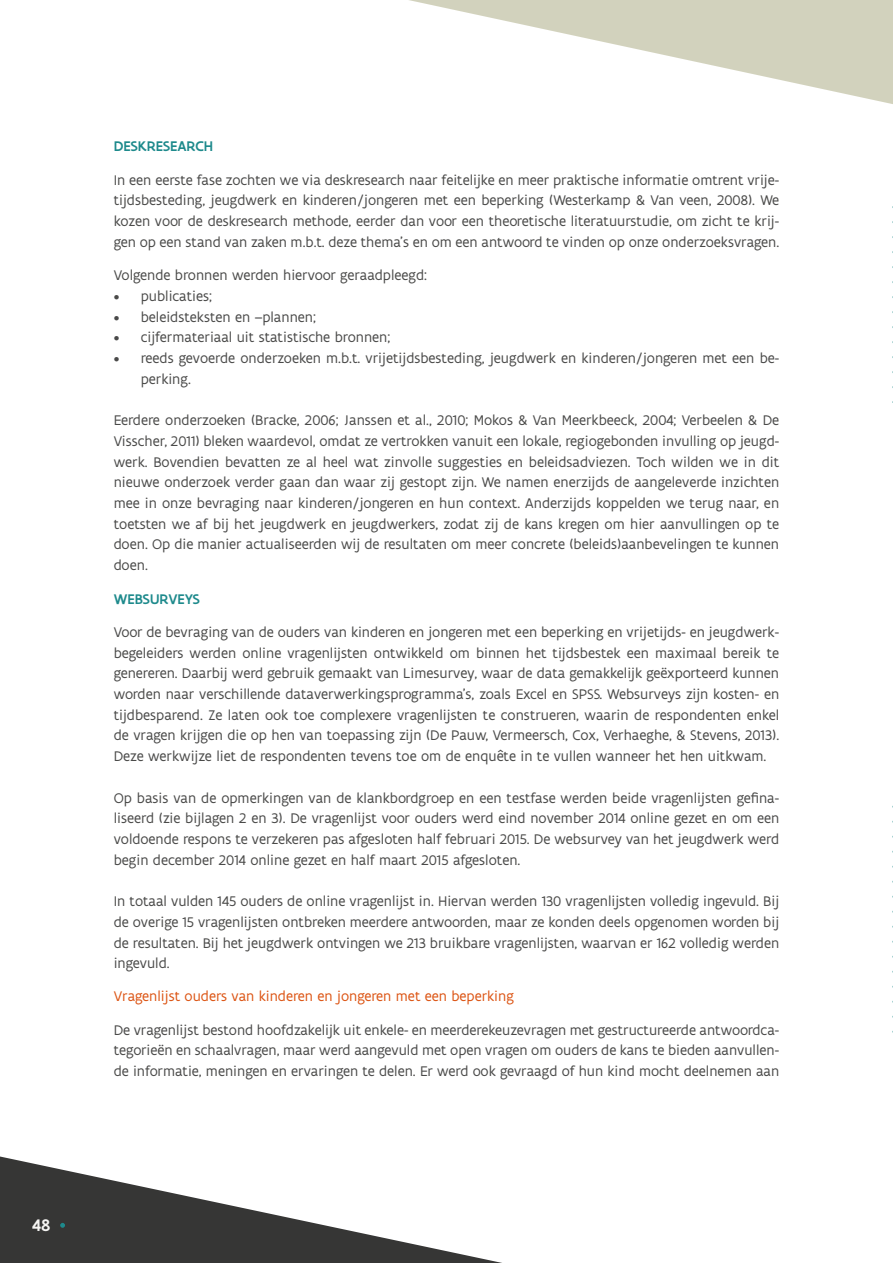
<style>
.page{position:relative;width:893px;height:1263px;background:#fff}
.page>*{position:absolute;margin:0;border:0;box-sizing:border-box;transform-origin:0 0}
.t1{font:500 18px "Flanders Art Sans";color:#f6f5f3}
.Tekst{font:15px/20.7px "Flanders Art Sans";color:#4a4a49;text-align:justify}
.Tekst_onder_titel{font:15px/20.7px "Flanders Art Sans";color:#4a4a49;text-align:justify}
.t2{font:15px "Flanders Art Sans";color:#dc5413}
.t3{font:500 15px "Flanders Art Sans";color:#1e8a8c}
</style>
<div class="page">
<svg style="left:0;top:1156px;width:502px;height:107px"></svg>
<svg style="left:60px;top:1223px;width:5px;height:5px"></svg>
<svg style="left:409px;top:0;width:484px;height:104px"></svg>
<svg style="left:892px;top:206px;width:1px;height:197px"></svg>
<svg style="left:892px;top:805px;width:1px;height:228px"></svg>
<p class="t1" style="left:32px;top:1213px;width:20px">48</p>
<h3 class="t3" style="left:114px;top:137px;width:101px">DESKRESEARCH</h3>
<p class="Tekst_onder_titel" style="left:114px;top:170px;width:667px">In een eerste fase zochten we via deskresearch naar feitelijke en meer praktische informatie omtrent vrije&shy;tijdsbesteding, jeugdwerk en kinderen/jongeren met een beperking (Westerkamp &amp; Van veen, 2008). We kozen voor de deskresearch methode, eerder dan voor een theoretische literatuurstudie, om zicht te krij&shy;gen op een stand van zaken m.b.t. deze thema’s en om een antwoord te vinden op onze onderzoeksvragen.</p>
<p class="Tekst_onder_titel" style="left:114px;top:265px;width:315px">Volgende bronnen werden hiervoor geraadpleegd:</p>
<p class="Tekst" style="left:114px;top:286px;width:100px">• publicaties;</p>
<p class="Tekst" style="left:114px;top:307px;width:204px">• beleidsteksten en –plannen;</p>
<p class="Tekst" style="left:114px;top:327px;width:278px">• cijfermateriaal uit statistische bronnen;</p>
<p class="Tekst" style="left:141px;top:348px;width:640px;text-indent:-27px">• reeds gevoerde onderzoeken m.b.t. vrijetijdsbesteding, jeugdwerk en kinderen/jongeren met een be&shy;perking.</p>
<p class="Tekst" style="left:114px;top:410px;width:667px">Eerdere onderzoeken (Bracke, 2006; Janssen et al., 2010; Mokos &amp; Van Meerkbeeck, 2004; Verbeelen &amp; De Visscher, 2011) bleken waardevol, omdat ze vertrokken vanuit een lokale, regiogebonden invulling op jeugd&shy;werk. Bovendien bevatten ze al heel wat zinvolle suggesties en beleidsadviezen. Toch wilden we in dit nieuwe onderzoek verder gaan dan waar zij gestopt zijn. We namen enerzijds de aangeleverde inzichten mee in onze bevraging naar kinderen/jongeren en hun context. Anderzijds koppelden we terug naar, en toetsten we af bij het jeugdwerk en jeugdwerkers, zodat zij de kans kregen om hier aanvullingen op te doen. Op die manier actualiseerden wij de resultaten om meer concrete (beleids)aanbevelingen te kunnen doen.</p>
<h3 class="t3" style="left:114px;top:589px;width:88px">WEBSURVEYS</h3>
<p class="Tekst_onder_titel" style="left:114px;top:622px;width:667px">Voor de bevraging van de ouders van kinderen en jongeren met een beperking en vrijetijds- en jeugdwerk&shy;begeleiders werden online vragenlijsten ontwikkeld om binnen het tijdsbestek een maximaal bereik te genereren. Daarbij werd gebruik gemaakt van Limesurvey, waar de data gemakkelijk geëxporteerd kunnen worden naar verschillende dataverwerkingsprogramma’s, zoals Excel en SPSS. Websurveys zijn kosten- en tijdbesparend. Ze laten ook toe complexere vragenlijsten te construeren, waarin de respondenten enkel de vragen krijgen die op hen van toepassing zijn (De Pauw, Vermeersch, Cox, Verhaeghe, &amp; Stevens, 2013).<br>Deze werkwijze liet de respondenten tevens toe om de enquête in te vullen wanneer het hen uitkwam.</p>
<p class="Tekst" style="left:114px;top:788px;width:667px">Op basis van de opmerkingen van de klankbordgroep en een testfase werden beide vragenlijsten gefina&shy;liseerd (zie bijlagen 2 en 3). De vragenlijst voor ouders werd eind november 2014 online gezet en om een voldoende respons te verzekeren pas afgesloten half februari 2015. De websurvey van het jeugdwerk werd begin december 2014 online gezet en half maart 2015 afgesloten.</p>
<p class="Tekst" style="left:114px;top:891px;width:667px">In totaal vulden 145 ouders de online vragenlijst in. Hiervan werden 130 vragenlijsten volledig ingevuld. Bij de overige 15 vragenlijsten ontbreken meerdere antwoorden, maar ze konden deels opgenomen worden bij de resultaten. Bij het jeugdwerk ontvingen we 213 bruikbare vragenlijsten, waarvan er 162 volledig werden ingevuld.</p>
<h4 class="t2" style="left:114px;top:987px;width:402px">Vragenlijst ouders van kinderen en jongeren met een beperking</h4>
<p class="Tekst_onder_titel" style="left:114px;top:1020px;width:667px">De vragenlijst bestond hoofdzakelijk uit enkele- en meerderekeuzevragen met gestructureerde antwoordca&shy;tegorieën en schaalvragen, maar werd aangevuld met open vragen om ouders de kans te bieden aanvullen&shy;de informatie, meningen en ervaringen te delen. Er werd ook gevraagd of hun kind mocht deelnemen aan</p>
</div>
